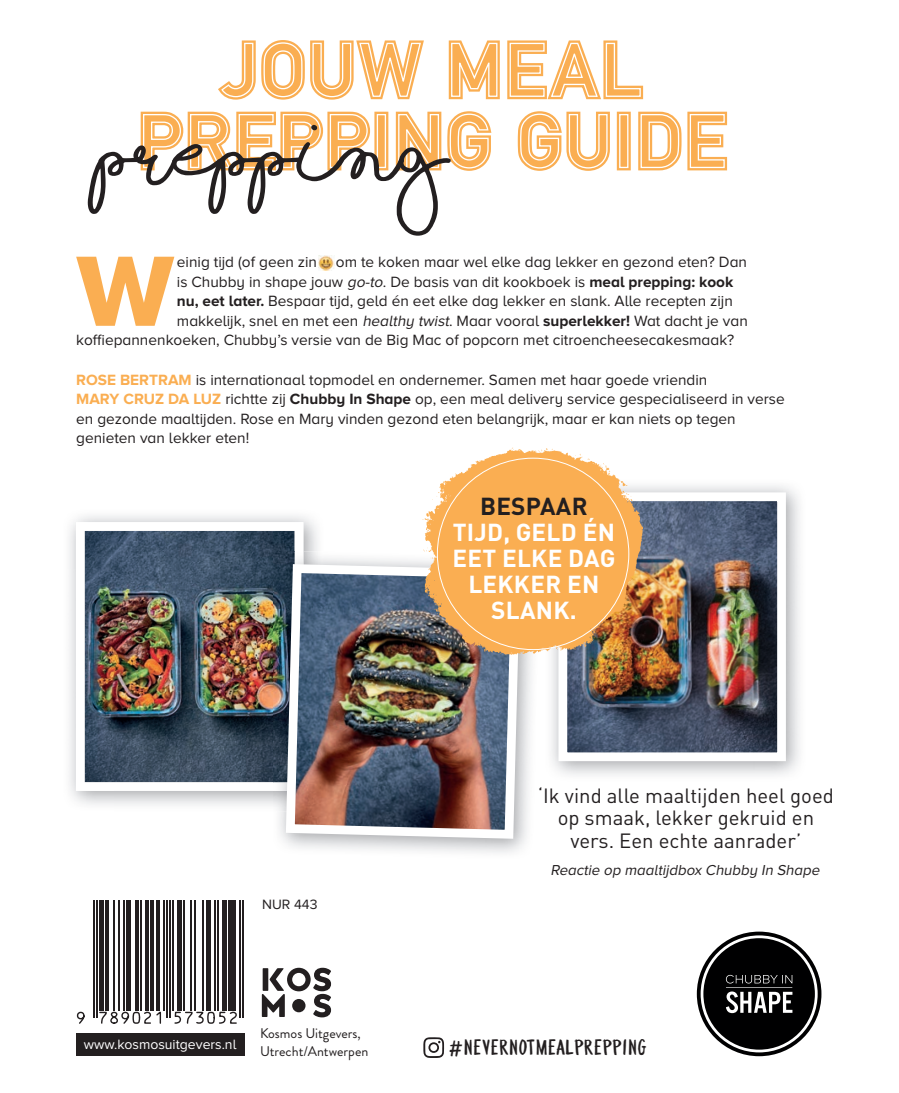
<style>
.page{position:relative;width:899px;height:1093px;background:#fff}
.page>*{position:absolute;margin:0;border:0;box-sizing:border-box;transform-origin:0 0}
.t1{font:103.6px "Proxima Nova A Extrabld";color:#faae52}
.t2{font:700 74.2px/71.2px "DIN Alternate";letter-spacing:.04em;color:#faae52;text-align:center}
.t3{font:700 73.15px "Shorelines Script";color:#231f20}
.t4{font:700 24.32px/25.9px "DIN Pro";letter-spacing:.01em;color:#fff;text-align:center}
.t5{font:700 24.32px "DIN Pro";letter-spacing:.01em;color:#231f20}
.t6{font:21px "Fish Talk";letter-spacing:.03em;color:#231f20}
.t7{font:20.3px/22.8px "DIN Pro";color:#231f20;text-align:center}
.t8{font:15.4px/19.6px "Proxima Nova A";color:#231f20}
.t9{font:italic 14.88px "Proxima Nova A";color:#231f20}
.t10{font:14px/17.5px "Brandon Grotesque";color:#231f20}
.t11{font:14px "Proxima Nova A";color:#fff}
.t12{font:14px "Proxima Nova A";color:#231f20}
.s1{font-style:italic}
.s2{font-weight:700}
.s3{font-weight:700;color:#faae52}
</style>
<div class="page">
<div style="left:76px;top:1033px;width:168px;height:22px;background:#231f20"></div>
<svg style="left:262px;top:967px;width:69px;height:50px"></svg>
<div style="left:292px;top:999px;width:13px;height:13px;background:#231f20;border-radius:50%"></div>
<hr style="left:93px;top:900px;width:2px;height:118px;background:#231f20">
<hr style="left:96px;top:900px;width:2px;height:118px;background:#231f20">
<div style="left:99px;top:900px;width:5px;height:110px;background:#231f20"></div>
<hr style="left:106px;top:900px;width:3px;height:110px;background:#231f20">
<hr style="left:114px;top:900px;width:1px;height:110px;background:#231f20">
<hr style="left:118px;top:900px;width:2px;height:110px;background:#231f20">
<hr style="left:123px;top:900px;width:2px;height:110px;background:#231f20">
<div style="left:126px;top:900px;width:5px;height:110px;background:#231f20"></div>
<hr style="left:136px;top:900px;width:3px;height:110px;background:#231f20">
<hr style="left:141px;top:900px;width:1px;height:110px;background:#231f20">
<hr style="left:145px;top:900px;width:4px;height:110px;background:#231f20">
<hr style="left:150px;top:900px;width:3px;height:110px;background:#231f20">
<hr style="left:156px;top:900px;width:4px;height:110px;background:#231f20">
<hr style="left:163px;top:900px;width:1px;height:110px;background:#231f20">
<hr style="left:166px;top:900px;width:2px;height:118px;background:#231f20">
<hr style="left:169px;top:900px;width:2px;height:118px;background:#231f20">
<hr style="left:172px;top:900px;width:2px;height:110px;background:#231f20">
<div style="left:177px;top:900px;width:5px;height:110px;background:#231f20"></div>
<hr style="left:183px;top:900px;width:2px;height:110px;background:#231f20">
<hr style="left:190px;top:900px;width:1px;height:110px;background:#231f20">
<hr style="left:195px;top:900px;width:1px;height:110px;background:#231f20">
<hr style="left:203px;top:900px;width:1px;height:110px;background:#231f20">
<hr style="left:206px;top:900px;width:4px;height:110px;background:#231f20">
<hr style="left:214px;top:900px;width:1px;height:110px;background:#231f20">
<hr style="left:217px;top:900px;width:1px;height:110px;background:#231f20">
<hr style="left:222px;top:900px;width:4px;height:110px;background:#231f20">
<hr style="left:228px;top:900px;width:3px;height:110px;background:#231f20">
<hr style="left:233px;top:900px;width:3px;height:110px;background:#231f20">
<hr style="left:239px;top:900px;width:2px;height:118px;background:#231f20">
<hr style="left:242px;top:900px;width:2px;height:118px;background:#231f20">
<svg style="left:76px;top:1010px;width:161px;height:14px"></svg>
<img style="left:319px;top:255px;width:15px;height:15px">
<img style="left:69px;top:515px;width:249px;height:54px">
<img style="left:76px;top:522px;width:227px;height:261px">
<img style="left:273px;top:551px;width:51px;height:260px">
<img style="left:273px;top:551px;width:30px;height:240px">
<img style="left:281px;top:559px;width:243px;height:284px">
<img style="left:568px;top:502px;width:208px;height:249px">
<div style="left:558px;top:492px;width:228px;height:269px;border:9px solid #fff"></div>
<svg style="left:696px;top:931px;width:125px;height:125px"></svg>
<svg style="left:140px;top:40px;width:588px;height:131px"></svg>
<img style="left:400px;top:447px;width:267px;height:258px">
<svg style="left:423px;top:1037px;width:21px;height:21px"></svg>
<h2 class="t2" style="left:138px;top:29px;width:589px">JOUW MEAL<br>PREPPING GUIDE</h2>
<h3 class="t3" style="left:100px;top:128px;width:350px">PREPPING</h3>
<h1 class="t1" style="left:77px;top:231px;width:98px">W</h1>
<p class="t8" style="left:177px;top:252px;width:571px">einig tijd (of geen zin om te koken maar wel elke dag lekker en gezond eten? Dan</p>
<p class="t8" style="left:177px;top:271px;width:558px">is Chubby in shape jouw <span class="s1">go-to</span>. De basis van dit kookboek is <span class="s2">meal prepping: kook</span></p>
<p class="t8" style="left:177px;top:291px;width:557px"><span class="s2">nu, eet later.</span> Bespaar tijd, geld én eet elke dag lekker en slank. Alle recepten zijn</p>
<p class="t8" style="left:177px;top:311px;width:572px">makkelijk, snel en met een <span class="s1">healthy twist</span>. Maar vooral <span class="s2">superlekker!</span> Wat dacht je van</p>
<p class="t8" style="left:76px;top:330px;width:659px">koffiepannenkoeken, Chubby’s versie van de Big Mac of popcorn met citroencheesecakesmaak?</p>
<p class="t8" style="left:76px;top:369px;width:710px"><span class="s3">ROSE BERTRAM</span> is internationaal topmodel en ondernemer. Samen met haar goede vriendin<br><span class="s3">MARY CRUZ DA LUZ</span> richtte zij <span class="s2">Chubby In Shape</span> op, een meal delivery service gespecialiseerd in verse en gezonde maaltijden. Rose en Mary vinden gezond eten belangrijk, maar er kan niets op tegen genieten van lekker eten!</p>
<h3 class="t5" style="left:480px;top:489px;width:109px">BESPAAR</h3>
<h3 class="t4" style="left:452px;top:518px;width:164px">TIJD, GELD ÉN<br>EET ELKE DAG<br>LEKKER EN<br>SLANK.</h3>
<p class="t12" style="left:262px;top:896px;width:57px">NUR 443</p>
<p class="t11" style="left:84px;top:1036px;width:154px">www.kosmosuitgevers.nl</p>
<p class="t10" style="left:260px;top:1024px;width:110px">Kosmos Uitgevers,<br>Utrecht/Antwerpen</p>
<h3 class="t7" style="left:538px;top:783px;width:297px">‘Ik vind alle maaltijden heel goed op smaak, lekker gekruid en vers. Een echte aanrader’</h3>
<p class="t9" style="left:550px;top:861px;width:273px">Reactie op maaltijdbox Chubby In Shape</p>
<h3 class="t6" style="left:449px;top:1032px;width:198px">#NEVERNOTMEALPREPPING</h3>
</div>
